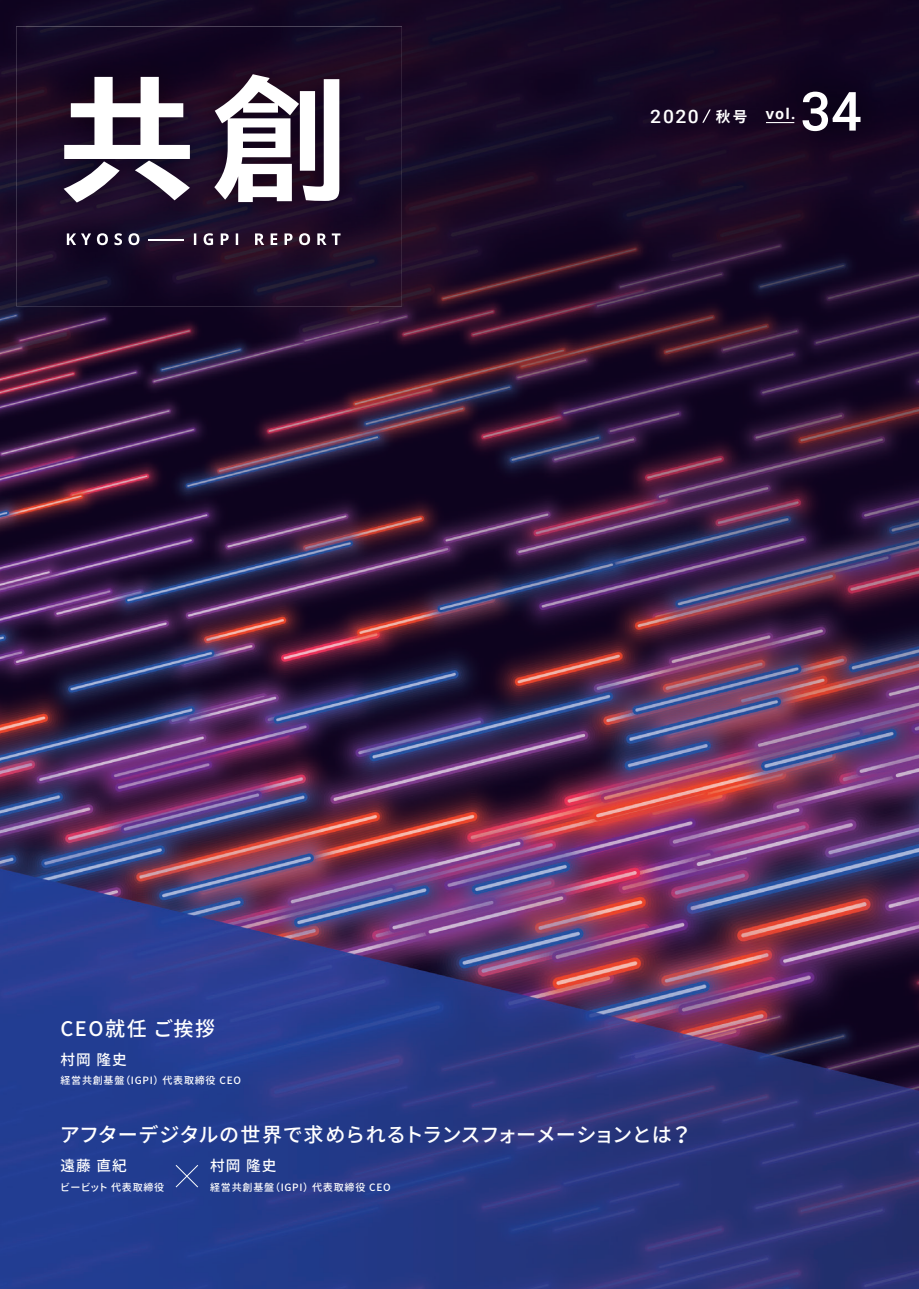
<style>
.page{position:relative;width:919px;height:1289px;background:#fff}
.page>*{position:absolute;margin:0;border:0;box-sizing:border-box;transform-origin:0 0}
.t1{font:143.25px "TB Go Std B C8";color:#fff}
.t2{font:500 54px "Roboto";color:#fff}
.t3{font:500 20.1px "Noto Sans CJ Kjp";letter-spacing:-.005em;color:#fff}
.t4{font:500 20.1px "Noto Sans CJ Kjp";letter-spacing:.075em;color:#fff}
.t5{font:500 18.45px "Roboto";color:#fff;scale:1.04 1}
.t6{font:500 14.7px "Noto Sans CJ Kjp";letter-spacing:.075em;color:#fff}
.t7{font:700 14.7px "Open Sans";color:#fff}
.t8{font:500 10.05px "Noto Sans CJ Kjp";letter-spacing:.075em;color:#fff}
.s1{font-size:140.4px}
.s2{font-family:"Noto Sans CJ Kjp";font-weight:700;font-size:14.7px}
.s3{font-size:22.05px}
</style>
<div class="page">
<img style="left:0;top:0;width:918px;height:1288px">
<img style="left:610px;top:45px;width:291px;height:140px">
<svg style="left:766px;top:122px;width:28px;height:1px"></svg>
<svg style="left:702px;top:109px;width:8px;height:14px"></svg>
<svg style="left:175px;top:1164px;width:24px;height:24px"></svg>
<img style="left:16px;top:26px;width:386px;height:280px">
<img style="left:67px;top:233px;width:72px;height:12px">
<img style="left:194px;top:233px;width:146px;height:12px">
<img style="left:148px;top:239px;width:35px;height:1px">
<h1 class="t1" style="left:56px;top:59px;width:297px">共<span class="s1">創</span></h1>
<h3 class="t5" style="left:650px;top:103px;width:95px">2020 <span class="s2">秋号</span></h3>
<h3 class="t7" style="left:765px;top:103px;width:31px">vol.</h3>
<h2 class="t2" style="left:800px;top:73px;width:63px">34</h2>
<h3 class="t4" style="left:60px;top:1016px;width:156px">CEO就任 ご挨拶</h3>
<h3 class="t6" style="left:60px;top:1050px;width:68px">村岡 隆史</h3>
<p class="t8" style="left:60px;top:1074px;width:182px">経営共創基盤（IGPI）代表取締役 CEO</p>
<h3 class="t3" style="left:60px;top:1123px;width:634px">アフターデジタルの世界で求められるトランスフォーメーションとは<span class="s3">？</span></h3>
<h3 class="t6" style="left:60px;top:1157px;width:68px">遠藤 直紀</h3>
<p class="t8" style="left:60px;top:1181px;width:106px">ビービット 代表取締役</p>
<h3 class="t6" style="left:210px;top:1157px;width:68px">村岡 隆史</h3>
<p class="t8" style="left:210px;top:1181px;width:182px">経営共創基盤（IGPI）代表取締役 CEO</p>
</div>
